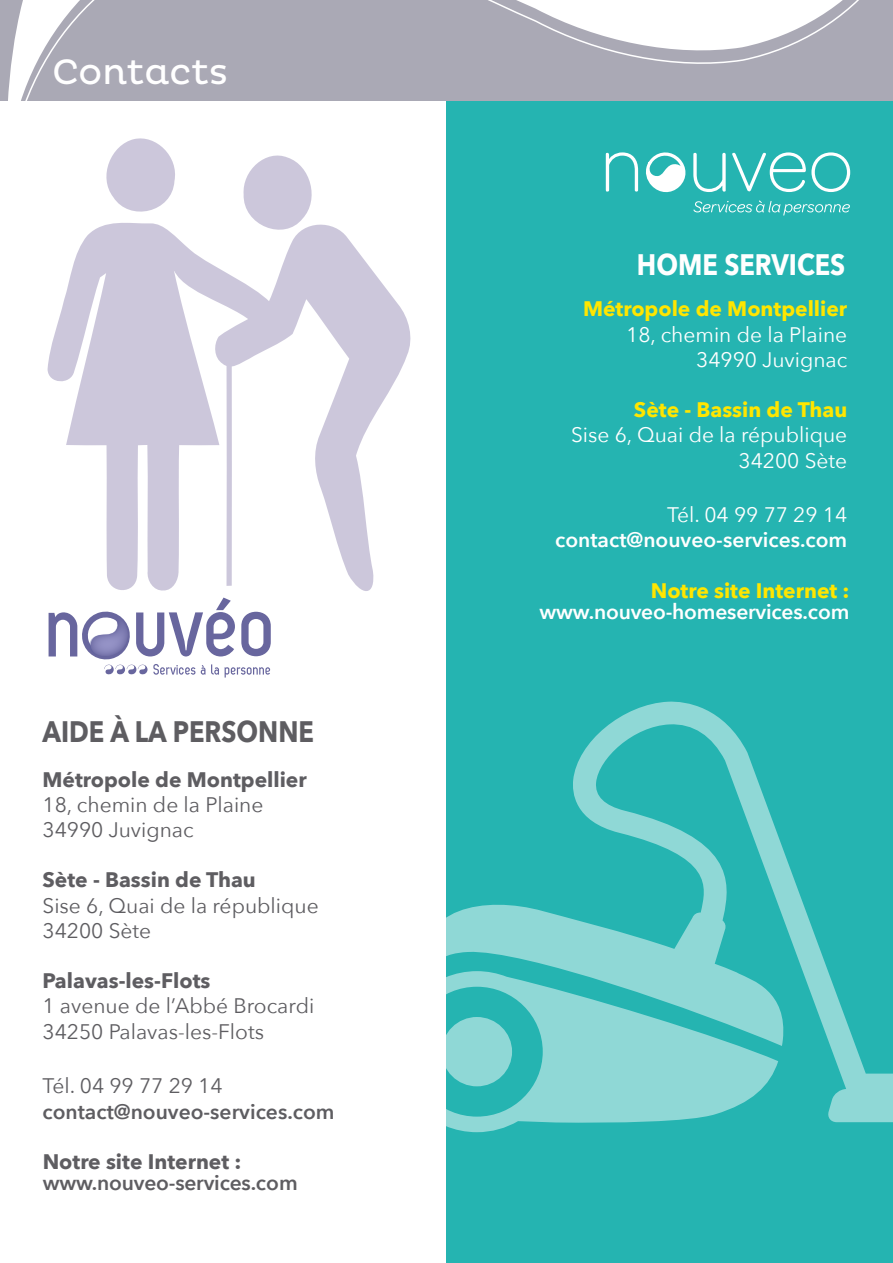
<style>
.page{position:relative;width:893px;height:1263px;background:#fff}
.page>*{position:absolute;margin:0;border:0;box-sizing:border-box;transform-origin:0 0}
.t1{font:36px "Pluto";color:#fff}
.t2{font:700 29.55px "Avenir Next";color:#5e5d61;scale:.86 1}
.t3{font:700 29.55px "Avenir Next";color:#fff;scale:.86 1}
.t4{font:21px/25.2px "Avenir Next";color:#5e5d61}
.t5{font:21px/25.2px "Avenir Next";color:#fff;text-align:right}
.t6{font:700 21px "Avenir Next";color:#5e5d61}
.t7{font:700 21px "Avenir Next";color:#ffe600}
.t8{font:600 21px "Avenir Next";color:#fff}
.t9{font:600 21px "Avenir Next";color:#5e5d61}
</style>
<div class="page">
<div style="left:446px;top:0;width:447px;height:1263px;background:#25b4b1"></div>
<svg style="left:4px;top:0;width:889px;height:101px;background:#b8b7c1"></svg>
<svg style="left:446px;top:701px;width:447px;height:421px"></svg>
<svg style="left:446px;top:971px;width:332px;height:161px;fill:#8fd8d6"></svg>
<svg style="left:243px;top:155px;width:69px;height:64px"></svg>
<svg style="left:296px;top:219px;width:115px;height:372px"></svg>
<svg style="left:106px;top:138px;width:69px;height:74px"></svg>
<svg style="left:48px;top:218px;width:248px;height:373px"></svg>
<svg style="left:605px;top:152px;width:34px;height:40px"></svg>
<svg style="left:646px;top:152px;width:205px;height:41px"></svg>
<svg style="left:693px;top:200px;width:157px;height:16px"></svg>
<svg style="left:49px;top:598px;width:222px;height:79px"></svg>
<h1 class="t1" style="left:52px;top:51px;width:177px">Contacts</h1>
<h2 class="t2" style="left:43px;top:706px;width:317px">AIDE À LA PERSONNE</h2>
<p class="t6" style="left:43px;top:761px;width:266px">Métropole de Montpellier</p>
<p class="t4" style="left:43px;top:791px;width:222px">18, chemin de la Plaine<br>34990 Juvignac</p>
<p class="t6" style="left:43px;top:862px;width:215px">Sète - Bassin de Thau</p>
<p class="t4" style="left:43px;top:892px;width:278px">Sise 6, Quai de la république<br>34200 Sète</p>
<p class="t6" style="left:43px;top:963px;width:169px">Palavas-les-Flots</p>
<p class="t4" style="left:43px;top:992px;width:273px">1 avenue de l’Abbé Brocardi<br>34250 Palavas-les-Flots</p>
<p class="t4" style="left:43px;top:1072px;width:182px">Tél. 04 99 77 29 14</p>
<p class="t9" style="left:43px;top:1093px;width:294px">contact@nouveo-services.com</p>
<p class="t6" style="left:43px;top:1144px;width:200px">Notre site Internet :</p>
<p class="t9" style="left:43px;top:1165px;width:257px">www.nouveo-services.com</p>
<h2 class="t3" style="left:637px;top:239px;width:244px">HOME SERVICES</h2>
<p class="t7" style="left:583px;top:291px;width:266px">Métropole de Montpellier</p>
<p class="t5" style="left:626px;top:321px;width:222px">18, chemin de la Plaine<br>34990 Juvignac</p>
<p class="t7" style="left:634px;top:392px;width:215px">Sète - Bassin de Thau</p>
<p class="t5" style="left:571px;top:422px;width:278px">Sise 6, Quai de la république<br>34200 Sète</p>
<p class="t5" style="left:667px;top:501px;width:182px">Tél. 04 99 77 29 14</p>
<p class="t8" style="left:555px;top:522px;width:294px">contact@nouveo-services.com</p>
<p class="t7" style="left:651px;top:572px;width:200px">Notre site Internet :</p>
<p class="t8" style="left:540px;top:594px;width:312px">www.nouveo-homeservices.com</p>
</div>
